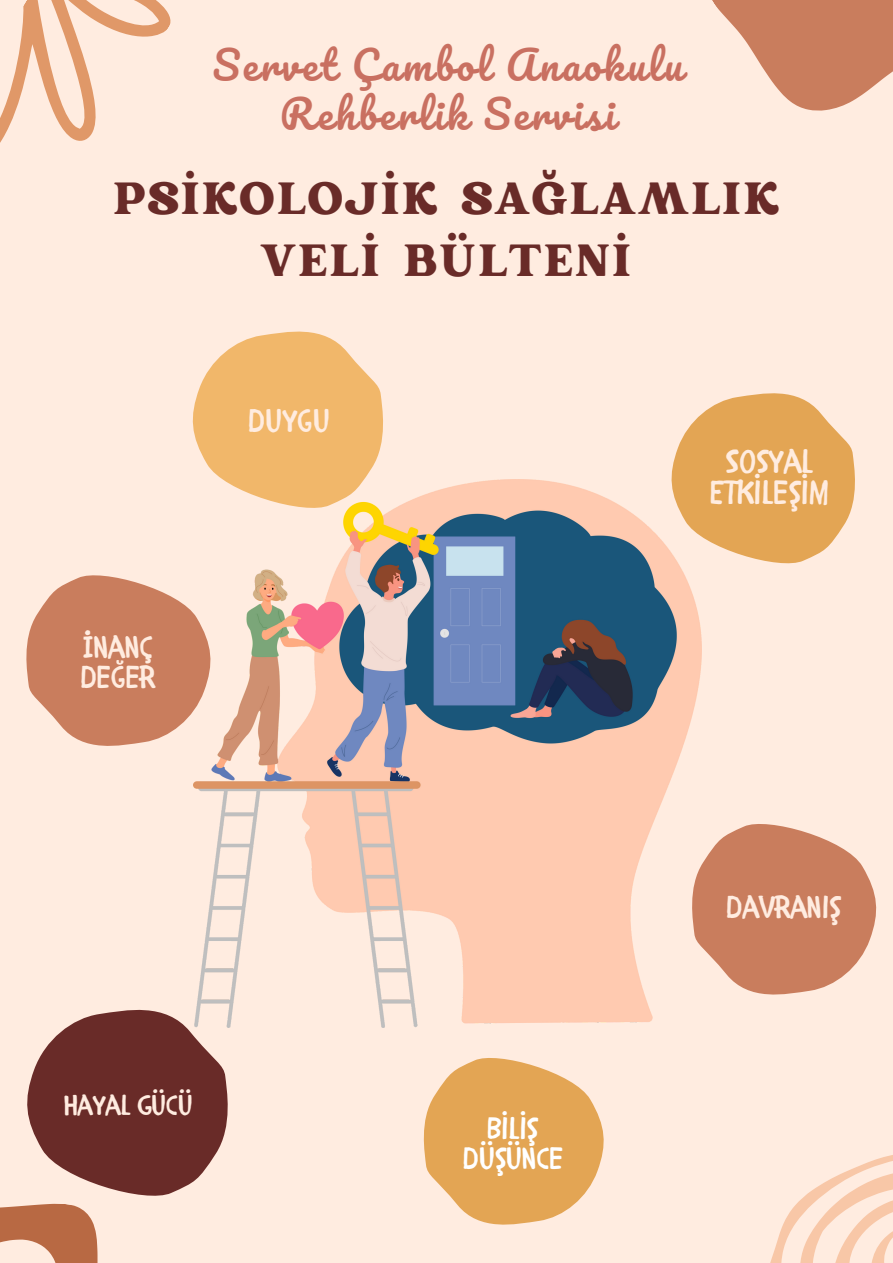
<style>
.page{position:relative;width:893px;height:1263px;background:#ffece0}
.page>*{position:absolute;margin:0;border:0;box-sizing:border-box;transform-origin:0 0}
.t1{font:45px "Rundeck Smooth";color:#692b28}
.t2{font:39.75px/48.9px "Pacifico";letter-spacing:.065em;color:#c97061;text-align:center}
.t3{font:33.67px/31.5px "CHILDRENONE";color:#ffece0;text-align:center}
.t4{font:32.85px "CHILDRENONE";color:#ffece0}
.t5{font:31.8px "CHILDRENONE";color:#ffece0}
.t6{font:31.05px "CHILDRENONE";color:#fff}
.t7{font:28.65px "CHILDRENONE";color:#ffece0}
</style>
<div class="page">
<svg style="left:0;top:0;width:171px;height:143px"></svg>
<svg style="left:26px;top:575px;width:168px;height:171px"></svg>
<svg style="left:423px;top:1058px;width:181px;height:167px"></svg>
<svg style="left:192px;top:331px;width:191px;height:148px"></svg>
<svg style="left:671px;top:393px;width:184px;height:171px"></svg>
<svg style="left:770px;top:1155px;width:123px;height:108px"></svg>
<svg style="left:0;top:1009px;width:230px;height:254px"></svg>
<svg style="left:712px;top:0;width:181px;height:111px"></svg>
<svg style="left:701px;top:824px;width:176px;height:171px"></svg>
<img style="left:194px;top:479px;width:507px;height:548px">
<p class="t2" style="left:212px;top:42px;width:471px">Servet Çambol Anaokulu<br>Rehberlik Servisi</p>
<p class="t1" style="left:112px;top:167px;width:669px">PSİKOLOJİK SAĞLAMLIK</p>
<p class="t1" style="left:259px;top:230px;width:374px">VELİ BÜLTENİ</p>
<p class="t5" style="left:82px;top:619px;width:72px">İNANÇ</p>
<p class="t5" style="left:80px;top:649px;width:77px">DEĞER</p>
<p class="t4" style="left:248px;top:392px;width:83px">DUYGU</p>
<p class="t7" style="left:64px;top:1080px;width:130px">HAYAL GÜCÜ</p>
<p class="t6" style="left:488px;top:1101px;width:51px">BILIŞ</p>
<p class="t6" style="left:462px;top:1131px;width:102px">DÜŞÜNCE</p>
<p class="t3" style="left:710px;top:442px;width:119px">SOSYAL<br>ETKILEŞIM</p>
<p class="t5" style="left:726px;top:879px;width:116px">DAVRANIŞ</p>
</div>
